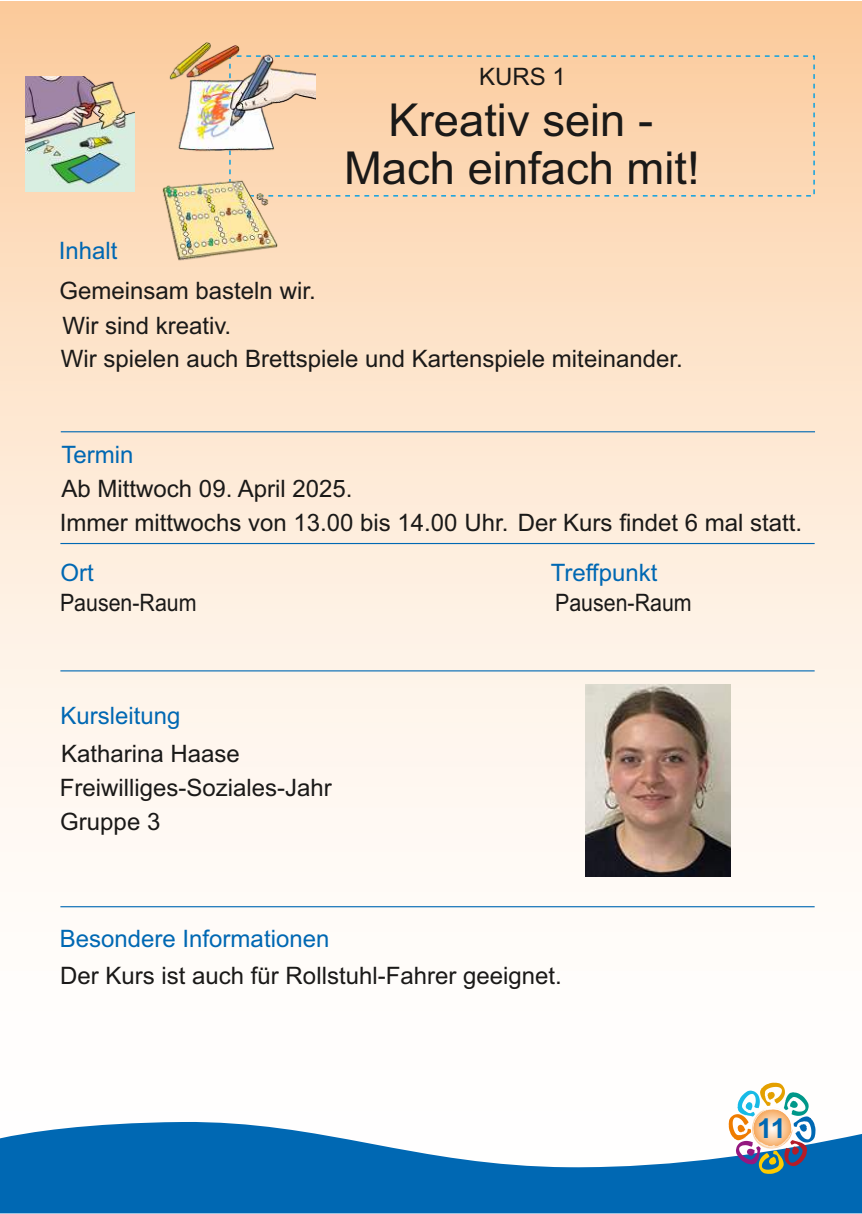
<style>
.page{position:relative;width:862px;height:1214px;background:#fff}
.page>*{position:absolute;margin:0;border:0;box-sizing:border-box;transform-origin:0 0}
.t1{font:45.4px/47.4px "Arial";color:#1a1918;text-align:center}
.t2{font:700 27.4px "Arial";color:#0068b3}
.t3{font:24px "Arial";color:#1a1918}
.t4{font:24px "Arial";color:#0068b3}
.t5{font:24px "Arial";color:#1a1918;scale:.89 1}
</style>
<div class="page">
<img style="left:1px;top:1px;width:861px;height:907px">
<svg style="left:0;top:1122px;width:862px;height:91px;fill:#0068b3"></svg>
<svg style="left:729px;top:1082px;width:86px;height:91px"></svg>
<div style="left:229px;top:55px;width:586px;height:141px;border:1px dashed #009ee3"></div>
<hr style="left:61px;top:431px;width:754px;height:1px;background:#0068b3">
<hr style="left:60px;top:543px;width:754px;height:1px;background:#0068b3">
<hr style="left:60px;top:906px;width:754px;height:1px;background:#0068b3">
<hr style="left:60px;top:670px;width:754px;height:1px;background:#0068b3">
<img style="left:167px;top:38px;width:148px;height:120px">
<img style="left:153px;top:169px;width:132px;height:99px">
<img style="left:25px;top:76px;width:109px;height:115px">
<img style="left:586px;top:684px;width:144px;height:192px">
<p class="t3" style="left:479px;top:60px;width:88px">KURS 1</p>
<p class="t4" style="left:59px;top:234px;width:60px">Inhalt</p>
<p class="t3" style="left:60px;top:274px;width:258px">Gemeinsam basteln wir.</p>
<p class="t3" style="left:62px;top:309px;width:170px">Wir sind kreativ.</p>
<h1 class="t1" style="left:344px;top:96px;width:357px">Kreativ sein -<br>Mach einfach mit!</h1>
<p class="t3" style="left:61px;top:342px;width:623px">Wir spielen auch Brettspiele und Kartenspiele miteinander.</p>
<p class="t4" style="left:62px;top:438px;width:73px">Termin</p>
<p class="t3" style="left:62px;top:472px;width:292px">Ab Mittwoch 09. April 2025.</p>
<p class="t3" style="left:60px;top:506px;width:744px">Immer mittwochs von 13.00 bis 14.00 Uhr. Der Kurs findet 6 mal statt.</p>
<p class="t4" style="left:60px;top:556px;width:35px">Ort</p>
<p class="t4" style="left:551px;top:556px;width:108px">Treffpunkt</p>
<p class="t5" style="left:60px;top:585px;width:155px">Pausen-Raum</p>
<p class="t5" style="left:555px;top:585px;width:155px">Pausen-Raum</p>
<p class="t4" style="left:60px;top:698px;width:121px">Kursleitung</p>
<p class="t3" style="left:61px;top:737px;width:180px">Katharina Haase</p>
<p class="t3" style="left:60px;top:771px;width:273px">Freiwilliges-Soziales-Jahr</p>
<p class="t3" style="left:60px;top:804px;width:102px">Gruppe 3</p>
<p class="t4" style="left:60px;top:921px;width:271px">Besondere Informationen</p>
<p class="t3" style="left:60px;top:959px;width:503px">Der Kurs ist auch für Rollstuhl-Fahrer geeignet.</p>
<p class="t2" style="left:757px;top:1109px;width:30px">11</p>
</div>
